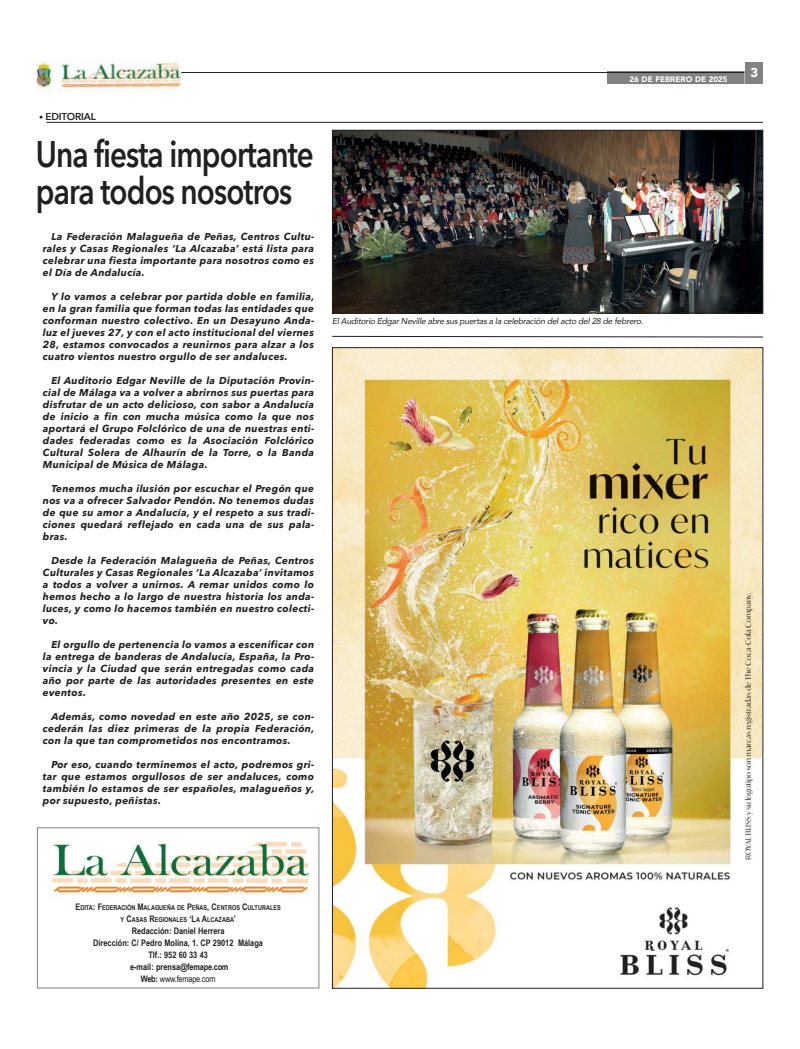
<style>
.page{position:relative;width:800px;height:1049px;background:#fff}
.page>*{position:absolute;margin:0;border:0;box-sizing:border-box;transform-origin:0 0}
.t1{font:600 37px/37px "Avenir Next";letter-spacing:-.03em;color:#221f1f;scale:.8 1}
.t2{font:900 13px "Avenir";color:#fff}
.t3{font:italic 700 10px/12px "Avenir Next";letter-spacing:.03em;color:#221f1f;text-align:justify}
.t4{font:600 10px "Avenir Next";letter-spacing:-.02em;color:#221f1f}
.t5{font:700 9px/12px "Arial Narrow";color:#221f1f;text-align:center}
.t6{font:italic 8.5px "Avenir";letter-spacing:-.03em;color:#221f1f}
.t7{font:900 8px "Avenir";color:#fff}
.t8{font:700 6.8px/12px "Arial Narrow";color:#221f1f;text-align:center}
.s1{font-family:"Avenir";font-weight:400;font-size:8px}
.s2{font-size:9px}
.s3{font-weight:400}
</style>
<div class="page">
<div style="left:37px;top:827px;width:282px;height:161px;border:1px solid #808284"></div>
<img style="left:48px;top:842px;width:261px;height:57px">
<hr style="left:46px;top:122px;width:717px;height:1px;background:#221f1f">
<div style="left:607px;top:72px;width:143px;height:12px;background:#808284"></div>
<hr style="left:181px;top:72px;width:563px;height:1px;background:#221f1f">
<svg style="left:744px;top:71px;width:1px;height:13px"></svg>
<div style="left:745px;top:63px;width:18px;height:21px;background:#808284"></div>
<img style="left:37px;top:60px;width:144px;height:31px">
<img style="left:334px;top:132px;width:427px;height:179px">
<div style="left:332px;top:130px;width:431px;height:183px;border:1px solid #221f1f"></div>
<img style="left:334px;top:349px;width:427px;height:637px">
<svg style="left:332px;top:336px;width:431px;height:1px"></svg>
<p class="t4" style="left:39px;top:112px;width:58px"><span class="s1">ï</span> EDITORIAL</p>
<h1 class="t1" style="left:36px;top:139px;width:349px">Una fiesta importante para todos nosotros</h1>
<p class="t3" style="left:43px;top:231px;width:273px;text-indent:9px">La Federación Malagueña de Peñas, Centros Cultu&shy;rales y Casas Regionales ‘La Alcazaba’ está lista para celebrar una fiesta importante para nosotros como es el Día de Andalucía.</p>
<p class="t3" style="left:43px;top:291px;width:273px;text-indent:9px">Y lo vamos a celebrar por partida doble en familia, en la gran familia que forman todas las entidades que conforman nuestro colectivo. En un Desayuno Anda&shy;luz el jueves 27, y con el acto institucional del viernes 28, estamos convocados a reunirnos para alzar a los cuatro vientos nuestro orgullo de ser andaluces.</p>
<p class="t3" style="left:43px;top:375px;width:273px;text-indent:9px">El Auditorio Edgar Neville de la Diputación Provin&shy;cial de Málaga va a volver a abrirnos sus puertas para disfrutar de un acto delicioso, con sabor a Andalucía de inicio a fin con mucha música como la que nos aportará el Grupo Folclórico de una de nuestras enti&shy;dades federadas como es la Asociación Folclórico Cultural Solera de Alhaurín de la Torre, o la Banda Municipal de Música de Málaga.</p>
<p class="t3" style="left:43px;top:483px;width:273px;text-indent:9px">Tenemos mucha ilusión por escuchar el Pregón que nos va a ofrecer Salvador Pendón. No tenemos dudas de que su amor a Andalucía, y el respeto a sus tradi&shy;ciones quedará reflejado en cada una de sus pala&shy;bras.</p>
<p class="t3" style="left:43px;top:555px;width:273px;text-indent:9px">Desde la Federación Malagueña de Peñas, Centros Culturales y Casas Regionales ‘La Alcazaba’ invitamos a todos a volver a unirnos. A remar unidos como lo hemos hecho a lo largo de nuestra historia los anda&shy;luces, y como lo hacemos también en nuestro colecti&shy;vo.</p>
<p class="t3" style="left:43px;top:639px;width:273px;text-indent:9px">El orgullo de pertenencia lo vamos a escenificar con la entrega de banderas de Andalucía, España, la Pro&shy;vincia y la Ciudad que serán entregadas como cada año por parte de las autoridades presentes en este eventos.</p>
<p class="t3" style="left:43px;top:711px;width:273px;text-indent:9px">Además, como novedad en este año 2025, se con&shy;cederán las diez primeras de la propia Federación, con la que tan comprometidos nos encontramos.</p>
<p class="t3" style="left:43px;top:759px;width:273px;text-indent:9px">Por eso, cuando terminemos el acto, podremos gri&shy;tar que estamos orgullosos de ser andaluces, como también lo estamos de ser españoles, malagueños y, por supuesto, peñistas.</p>
<p class="t7" style="left:629px;top:75px;width:100px">26 DE FEBRERO DE 2025</p>
<p class="t6" style="left:332px;top:317px;width:312px">El Auditorio Edgar Neville abre sus puertas a la celebración del acto del 28 de febrero.</p>
<h2 class="t2" style="left:750px;top:65px;width:9px">3</h2>
<p class="t8" style="left:75px;top:902px;width:207px"><span class="s2">E</span>DITA<span class="s2">: F</span>EDERACIÓN <span class="s2">M</span>ALAGUEÑA DE <span class="s2">P</span>EÑAS<span class="s2">, C</span>ENTROS <span class="s2">C</span>ULTURALES<br>Y <span class="s2">C</span>ASAS <span class="s2">R</span>EGIONALES <span class="s2">‘L</span>A <span class="s2">A</span>LCAZABA<span class="s2">’</span></p>
<p class="t5" style="left:93px;top:926px;width:171px">Redacción: Daniel Herrera<br>Dirección: C/ Pedro Molina, 1. CP 29012 Málaga<br>Tlf.: 952 60 33 43<br>e-mail: prensa@femape.com<br>Web: <span class="s3">www.femape.com</span></p>
</div>
